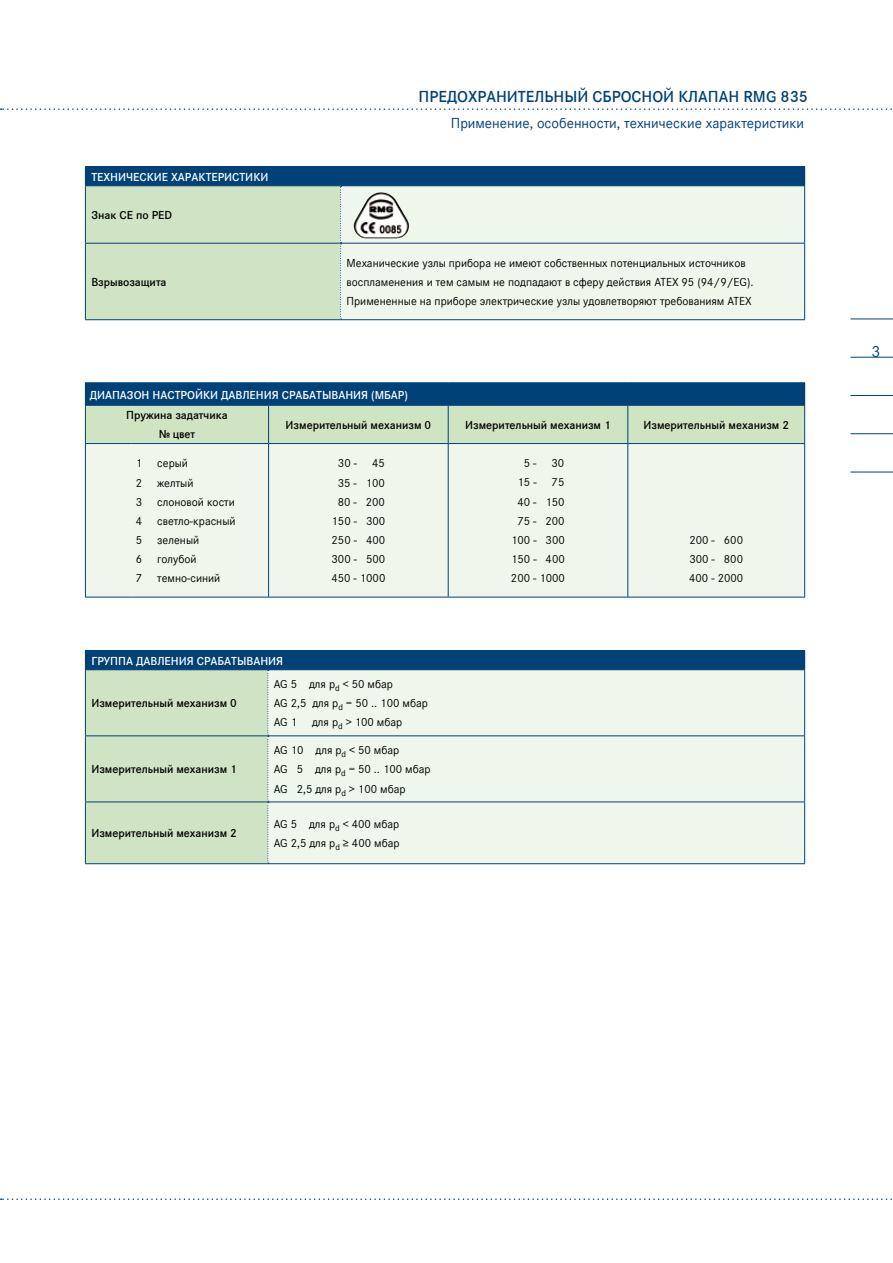
<style>
.page{position:relative;width:893px;height:1263px;background:#fff}
.page>*{position:absolute;margin:0;border:0;box-sizing:border-box;transform-origin:0 0}
.t1{font:700 16.5px "Corporate S";color:#004178}
.t2{font:16.5px "Corporate S";color:#004178}
.t3{font:15px "Corporate S";color:#004178}
.t4{font:12px/19.2px "Corporate S";color:#000}
.t5{font:700 12px/19.2px "Corporate S";color:#000;text-align:center}
.t6{font:700 12px "Corporate S";color:#fff}
</style>
<div class="page">
<hr style="left:850px;top:319px;width:43px;height:1px;background:#004178">
<hr style="left:850px;top:357px;width:43px;height:1px;background:#004178">
<hr style="left:850px;top:395px;width:43px;height:1px;background:#004178">
<hr style="left:850px;top:433px;width:43px;height:1px;background:#004178">
<hr style="left:850px;top:472px;width:43px;height:1px;background:#004178">
<svg style="left:0;top:108px;width:892px;height:2px"></svg>
<svg style="left:0;top:1198px;width:892px;height:2px"></svg>
<div style="left:85px;top:167px;width:720px;height:19px;background:#004178"></div>
<div style="left:342px;top:186px;width:462px;height:133px;background:#eff6eb"></div>
<hr style="left:85px;top:166px;width:256px;height:1px;background:#004178">
<hr style="left:341px;top:166px;width:464px;height:1px;background:#004178">
<hr style="left:804px;top:186px;width:1px;height:57px;background:#004178">
<hr style="left:341px;top:243px;width:464px;height:1px;background:#004178">
<hr style="left:804px;top:244px;width:1px;height:75px;background:#004178">
<hr style="left:341px;top:319px;width:464px;height:1px;background:#004178">
<div style="left:85px;top:185px;width:257px;height:135px;background:#cfe4c4"></div>
<div style="left:86px;top:444px;width:718px;height:153px;background:#f0f6eb"></div>
<hr style="left:85px;top:382px;width:47px;height:1px;background:#004178">
<hr style="left:132px;top:382px;width:137px;height:1px;background:#004178">
<hr style="left:269px;top:382px;width:179px;height:1px;background:#004178">
<hr style="left:448px;top:382px;width:180px;height:1px;background:#004178">
<hr style="left:628px;top:382px;width:177px;height:1px;background:#004178">
<svg style="left:85px;top:383px;width:720px;height:60px;background:#81a6a6"></svg>
<hr style="left:85px;top:405px;width:47px;height:1px;background:#004178">
<hr style="left:85px;top:406px;width:1px;height:37px;background:#004178">
<hr style="left:132px;top:405px;width:137px;height:1px;background:#004178">
<hr style="left:269px;top:405px;width:179px;height:1px;background:#004178">
<hr style="left:268px;top:406px;width:1px;height:37px;background:#004178">
<hr style="left:448px;top:405px;width:180px;height:1px;background:#004178">
<hr style="left:448px;top:406px;width:1px;height:37px;background:#004178">
<hr style="left:628px;top:405px;width:177px;height:1px;background:#004178">
<hr style="left:627px;top:406px;width:1px;height:37px;background:#004178">
<hr style="left:804px;top:406px;width:1px;height:37px;background:#004178">
<hr style="left:85px;top:443px;width:47px;height:1px;background:#004178">
<hr style="left:85px;top:444px;width:1px;height:153px;background:#004178">
<hr style="left:269px;top:443px;width:179px;height:1px;background:#004178">
<hr style="left:448px;top:443px;width:180px;height:1px;background:#004178">
<hr style="left:448px;top:444px;width:1px;height:153px;background:#004178">
<hr style="left:628px;top:443px;width:177px;height:1px;background:#004178">
<hr style="left:627px;top:444px;width:1px;height:153px;background:#004178">
<hr style="left:804px;top:444px;width:1px;height:153px;background:#004178">
<hr style="left:85px;top:597px;width:47px;height:1px;background:#004178">
<hr style="left:269px;top:597px;width:179px;height:1px;background:#004178">
<hr style="left:448px;top:597px;width:180px;height:1px;background:#004178">
<hr style="left:628px;top:597px;width:177px;height:1px;background:#004178">
<hr style="left:132px;top:443px;width:137px;height:1px;background:#004178">
<hr style="left:268px;top:444px;width:1px;height:153px;background:#004178">
<hr style="left:132px;top:597px;width:137px;height:1px;background:#004178">
<div style="left:85px;top:651px;width:720px;height:19px;background:#004178"></div>
<div style="left:269px;top:670px;width:535px;height:193px;background:#eff6eb"></div>
<hr style="left:85px;top:650px;width:183px;height:1px;background:#004178">
<hr style="left:268px;top:650px;width:537px;height:1px;background:#004178">
<hr style="left:804px;top:670px;width:1px;height:65px;background:#004178">
<hr style="left:268px;top:735px;width:537px;height:1px;background:#004178">
<hr style="left:804px;top:736px;width:1px;height:65px;background:#004178">
<hr style="left:268px;top:801px;width:537px;height:1px;background:#004178">
<hr style="left:804px;top:802px;width:1px;height:61px;background:#004178">
<hr style="left:268px;top:863px;width:537px;height:1px;background:#004178">
<svg style="left:85px;top:669px;width:184px;height:195px;background:#c2dabf"></svg>
<img style="left:355px;top:192px;width:26px;height:29px">
<p class="t6" style="left:91px;top:168px;width:179px">технические характеристики</p>
<p class="t5" style="left:91px;top:205px;width:82px">Знак CE по PED</p>
<p class="t5" style="left:91px;top:272px;width:77px">Взрывозащита</p>
<h1 class="t1" style="left:419px;top:84px;width:336px">предохранительный сбросной клапан rmg</h1>
<h1 class="t1" style="left:780px;top:84px;width:29px">835</h1>
<p class="t3" style="left:451px;top:112px;width:355px">Применение, особенности, технические характеристики</p>
<p class="t4" style="left:347px;top:252px;width:408px">Механические узлы прибора не имеют собственных потенциальных источников воспламенения и тем самым не подпадают в сферу действия ATEX 95 (94/9/EG).<br>Примененные на приборе электрические узлы удовлетворяют требованиям ATEX</p>
<p class="t6" style="left:90px;top:386px;width:320px">диапазон настройки давления срабатывания (м бар)</p>
<p class="t5" style="left:126px;top:405px;width:103px">П ружина задатчика № цвет</p>
<p class="t5" style="left:286px;top:414px;width:147px">Измерительный механизм 0</p>
<p class="t5" style="left:465px;top:414px;width:147px">Измерительный механизм 1</p>
<p class="t5" style="left:643px;top:414px;width:147px">Измерительный механизм 2</p>
<p class="t4" style="left:136px;top:453px;width:8px">1</p>
<p class="t4" style="left:157px;top:453px;width:32px">серый</p>
<p class="t4" style="left:136px;top:472px;width:8px">2</p>
<p class="t4" style="left:157px;top:472px;width:38px">желтый</p>
<p class="t4" style="left:136px;top:491px;width:8px">3</p>
<p class="t4" style="left:157px;top:491px;width:79px">слоновой кости</p>
<p class="t4" style="left:136px;top:510px;width:8px">4</p>
<p class="t4" style="left:157px;top:510px;width:80px">светло-красный</p>
<p class="t4" style="left:136px;top:529px;width:8px">5</p>
<p class="t4" style="left:157px;top:529px;width:44px">зеленый</p>
<p class="t4" style="left:136px;top:549px;width:8px">6</p>
<p class="t4" style="left:157px;top:549px;width:41px">голубой</p>
<p class="t4" style="left:136px;top:568px;width:8px">7</p>
<p class="t4" style="left:157px;top:568px;width:65px">темно-синий</p>
<p class="t4" style="left:331px;top:453px;width:56px;text-align:right">45<br>35 - 100<br>80 - 200<br>150 - 300<br>250 - 400<br>300 - 500<br>450 - 1000</p>
<p class="t4" style="left:524px;top:453px;width:14px">5 -</p>
<p class="t4" style="left:551px;top:453px;width:14px">30</p>
<p class="t4" style="left:338px;top:453px;width:21px">30 -</p>
<p class="t4" style="left:518px;top:472px;width:21px">15 -</p>
<p class="t4" style="left:511px;top:472px;width:56px;text-align:right">75<br>40 - 150<br>75 - 200<br>100 - 300<br>150 - 400<br>200 - 1000</p>
<p class="t4" style="left:689px;top:530px;width:56px;text-align:justify">200 - 600<br>300 - 800<br>400 - 2000</p>
<p class="t6" style="left:91px;top:652px;width:193px">Группа давления срабатывания</p>
<p class="t5" style="left:91px;top:693px;width:147px">Измерительный механизм 0</p>
<p class="t4" style="left:274px;top:674px;width:156px">AG 5 для p<sub>d</sub> &lt; 50 мбар<br>AG 2,5 для p<sub>d</sub> = 50 .. 100 мбар<br>AG 1</p>
<p class="t4" style="left:312px;top:712px;width:92px">для p<sub>d</sub> &gt; 100 мбар</p>
<p class="t5" style="left:91px;top:759px;width:147px">Измерительный механизм 1</p>
<p class="t4" style="left:274px;top:740px;width:158px">AG 10 для p<sub>d</sub> &lt; 50 мбар<br>AG 5 для p<sub>d</sub> = 50 .. 100 мбар<br>AG 2,5 для p<sub>d</sub> &gt; 100 мбар</p>
<p class="t5" style="left:91px;top:823px;width:147px">Измерительный механизм 2</p>
<p class="t4" style="left:274px;top:813px;width:127px">AG 5 для p<sub>d</sub> &lt; 400 мбар<br>AG 2,5 для p<sub>d</sub> ≥ 400 мбар</p>
<h1 class="t2" style="left:871px;top:340px;width:10px">3</h1>
</div>
